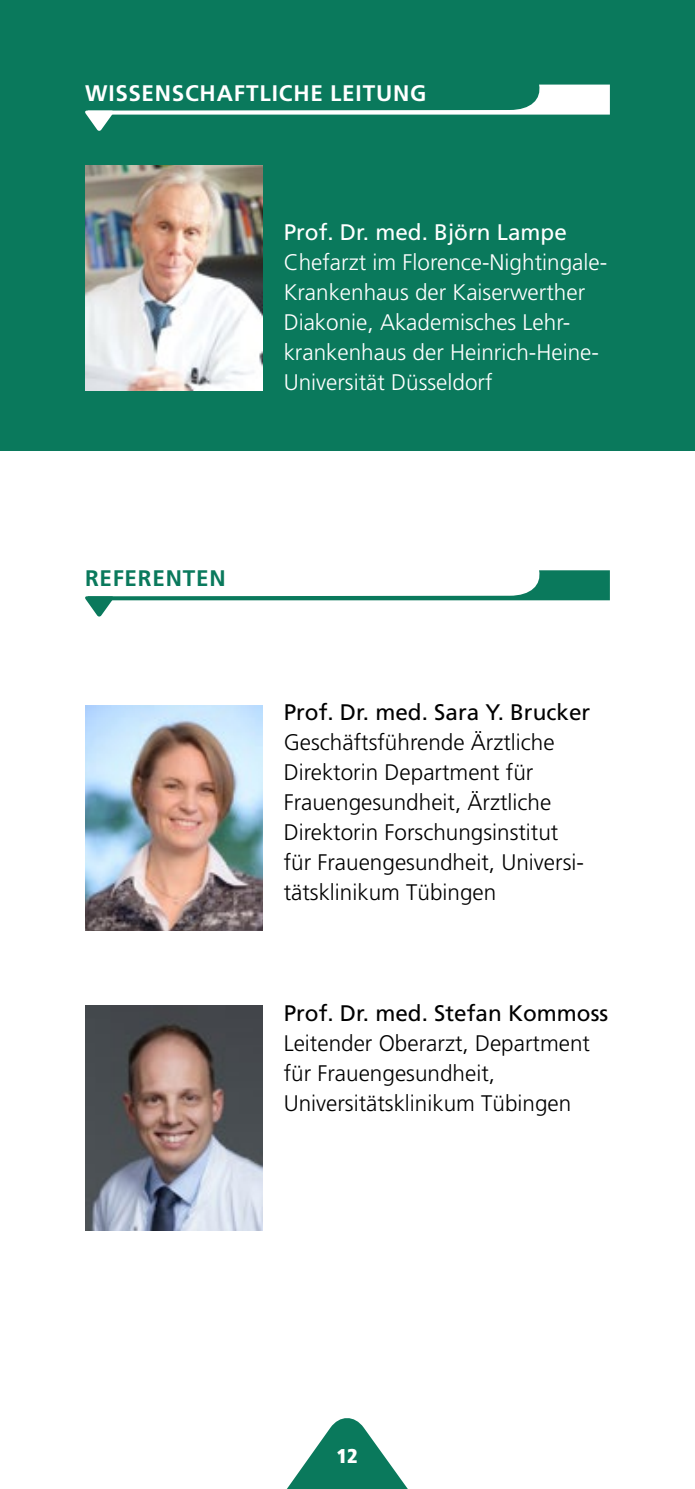
<style>
.page{position:relative;width:695px;height:1489px;background:#fff}
.page>*{position:absolute;margin:0;border:0;box-sizing:border-box;transform-origin:0 0}
.t1{font:300 22.5px/30px "Frutiger LT";color:#000}
.t2{font:300 22.5px/30px "Frutiger LT";color:#fff}
.t3{font:22.5px "Frutiger LT";color:#000}
.t4{font:700 22.5px "Frutiger LT";letter-spacing:.035em;color:#fff}
.t5{font:22.5px "Frutiger LT";color:#fff}
.t6{font:700 22.5px "Frutiger LT";letter-spacing:.035em;color:#0a795c}
.t7{font:900 condensed 20px "Frutiger LT";color:#fff}
</style>
<div class="page">
<svg style="left:287px;top:1418px;width:120px;height:70px"></svg>
<div style="left:0;top:0;width:694px;height:450px;background:#0a795c"></div>
<svg style="left:85px;top:85px;width:524px;height:46px"></svg>
<svg style="left:85px;top:570px;width:524px;height:47px"></svg>
<img style="left:85px;top:705px;width:177px;height:225px">
<img style="left:85px;top:165px;width:177px;height:225px">
<img style="left:85px;top:1005px;width:177px;height:225px">
<p class="t4" style="left:85px;top:80px;width:343px">WISSENSCHAFTLICHE LEITUNG</p>
<p class="t5" style="left:283px;top:219px;width:285px">Prof. Dr. med. Björn Lampe</p>
<p class="t2" style="left:283px;top:248px;width:325px">Chefarzt im Florence-Nightingale-<br>Krankenhaus der Kaiserwerther<br>Diakonie, Akademisches Lehr&shy;krankenhaus der Heinrich-Heine-<br>Universität Düsseldorf</p>
<p class="t6" style="left:85px;top:565px;width:142px">REFERENTEN</p>
<p class="t3" style="left:283px;top:699px;width:308px">Prof. Dr. med. Sara Y. Brucker</p>
<p class="t1" style="left:283px;top:728px;width:302px">Geschäftsführende Ärztliche<br>Direktorin Department für<br>Frauengesundheit, Ärztliche<br>Direktorin Forschungsinstitut für Frauengesundheit, Universi&shy;tätsklinikum Tübingen</p>
<p class="t3" style="left:283px;top:999px;width:326px">Prof. Dr. med. Stefan Kommoss</p>
<p class="t1" style="left:283px;top:1027px;width:308px">Leitender Oberarzt, Department für Frauengesundheit,<br>Universitätsklinikum Tübingen</p>
<p class="t7" style="left:337px;top:1443px;width:22px">12</p>
</div>
